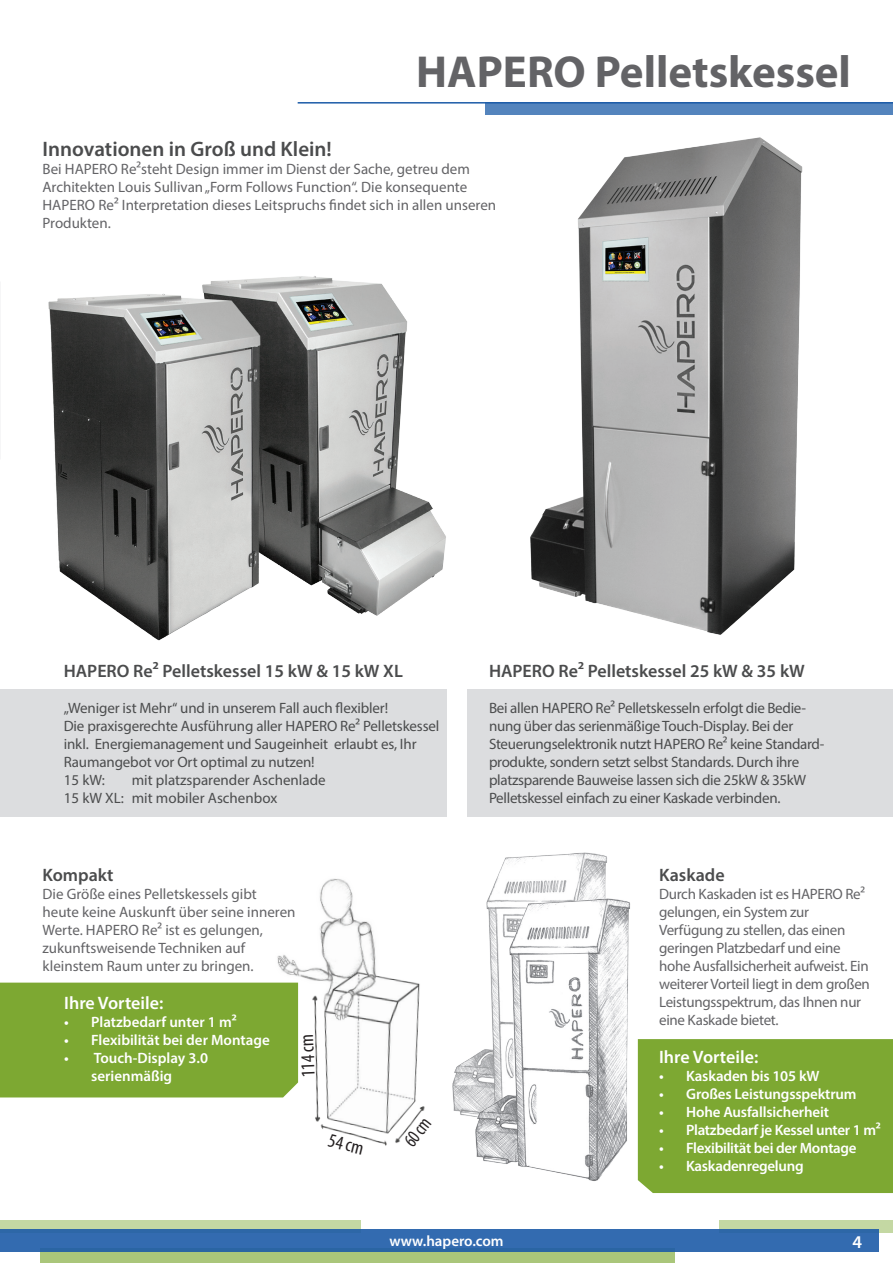
<style>
.page{position:relative;width:893px;height:1263px;background:#fff}
.page>*{position:absolute;margin:0;border:0;box-sizing:border-box;transform-origin:0 0}
.t1{font:700 45px "Myriad Pro";color:#636366}
.t2{font:600 21px "Myriad Pro";color:#4b4c4d}
.t3{font:condensed 19.5px "Myriad Pro";color:#231f20}
.t4{font:condensed 19.5px "Myriad Pro";color:#231f20;scale:.9 1}
.t5{font:600 18px "Myriad Pro";color:#4b4c4d}
.t6{font:600 18px "Myriad Pro";color:#fff}
.t7{font:15px/18px "Myriad Pro";letter-spacing:-.02em;color:#4b4c4d}
.t8{font:15px/18px "Myriad Pro";color:#636366}
.t9{font:600 15px/18px "Myriad Pro";letter-spacing:-.01em;color:#fff}
.t10{font:15px/18px "Myriad Pro";letter-spacing:-.02em;color:#636366}
.t11{font:15px/18px "Myriad Pro";color:#4b4c4d}
</style>
<div class="page">
<hr style="left:298px;top:102px;width:595px;height:2px;background:#1c5ba8">
<svg style="left:485px;top:103px;width:408px;height:12px;fill:#5484bd"></svg>
<div style="left:0;top:1220px;width:360px;height:13px;background:#c4d8a3"></div>
<div style="left:719px;top:1220px;width:174px;height:13px;background:#c4d8a3"></div>
<div style="left:40px;top:1248px;width:635px;height:15px;background:#aac67a"></div>
<div style="left:0;top:1229px;width:879px;height:23px;background:linear-gradient(to right,#316aae,#336baf)"></div>
<div style="left:0;top:689px;width:446px;height:127px;background:#dcdddf"></div>
<div style="left:468px;top:689px;width:425px;height:127px;background:#dcdddf"></div>
<div style="left:0;top:982px;width:262px;height:115px;background:#7da832"></div>
<div style="left:648px;top:1039px;width:245px;height:154px;background:#7da832"></div>
<img style="left:454px;top:852px;width:153px;height:263px">
<img style="left:262px;top:878px;width:192px;height:268px">
<img style="left:530px;top:137px;width:273px;height:498px">
<img style="left:462px;top:882px;width:186px;height:307px">
<img style="left:274px;top:276px;width:172px;height:340px">
<img style="left:48px;top:278px;width:234px;height:363px">
<h1 class="t1" style="left:416px;top:42px;width:436px">HAPERO Pelletskessel</h1>
<h2 class="t2" style="left:43px;top:136px;width:291px">Innovationen in Groß und Klein!</h2>
<p class="t8" style="left:43px;top:160px;width:455px">Bei HAPERO Re²steht Design immer im Dienst der Sache, getreu dem Architekten Louis Sullivan „Form Follows Function“. Die konsequente HAPERO Re² Interpretation dieses Leitspruchs findet sich in allen unseren Produkten.</p>
<p class="t5" style="left:64px;top:659px;width:341px">HAPERO Re² Pelletskessel 15 kW &amp; 15 kW XL</p>
<p class="t5" style="left:489px;top:659px;width:317px">HAPERO Re² Pelletskessel 25 kW &amp; 35 kW</p>
<p class="t7" style="left:64px;top:698px;width:377px">„Weniger ist Mehr“ und in unserem Fall auch flexibler!<br>Die praxisgerechte Ausführung aller HAPERO Re² Pelletskessel inkl. Energiemanagement und Saugeinheit erlaubt es, Ihr Raumangebot vor Ort optimal zu nutzen!<br>15 kW:</p>
<p class="t11" style="left:64px;top:770px;width:263px;text-indent:68px">mit platzsparender Aschenlade<br>15 kW XL: mit mobiler Aschenbox</p>
<p class="t7" style="left:489px;top:698px;width:337px">Bei allen HAPERO Re² Pelletskesseln erfolgt die Bedie&shy;nung über das serienmäßige Touch-Display. Bei der Steuerungselektronik nutzt HAPERO Re² keine Standard&shy;produkte, sondern setzt selbst Standards. Durch ihre platzsparende Bauweise lassen sich die 25kW &amp; 35kW Pelletskessel einfach zu einer Kaskade verbinden.</p>
<p class="t5" style="left:43px;top:863px;width:72px">Kompakt</p>
<p class="t8" style="left:43px;top:884px;width:254px">Die Größe eines Pelletskessels gibt heute keine Auskunft über seine inneren Werte. HAPERO Re² ist es gelungen, zukunftsweisende Techniken auf kleinstem Raum unter zu bringen.</p>
<p class="t5" style="left:659px;top:864px;width:67px">Kaskade</p>
<p class="t10" style="left:659px;top:885px;width:212px">Durch Kaskaden ist es HAPERO Re² gelungen, ein System zur<br>Verfügung zu stellen, das einen geringen Platzbedarf und eine hohe Ausfallsicherheit aufweist. Ein weiterer Vorteil liegt in dem großen<br>Leistungsspektrum, das Ihnen nur eine Kaskade bietet.</p>
<p class="t6" style="left:64px;top:991px;width:101px">Ihre Vorteile:</p>
<p class="t9" style="left:64px;top:1012px;width:174px">• Platzbedarf unter 1 m²</p>
<p class="t9" style="left:64px;top:1030px;width:207px">• Flexibilität bei der Montage</p>
<p class="t9" style="left:91px;top:1048px;width:118px;text-indent:-27px">• Touch-Display 3.0 serienmäßig</p>
<p class="t6" style="left:659px;top:1046px;width:101px">Ihre Vorteile:</p>
<h3 class="t3" style="left:297px;top:1078px;width:45px;rotate:-92deg">114 cm</h3>
<p class="t9" style="left:659px;top:1067px;width:162px">• Kaskaden bis 105 kW</p>
<p class="t9" style="left:659px;top:1085px;width:199px">• Großes Leistungsspektrum</p>
<p class="t9" style="left:659px;top:1103px;width:171px">• Hohe Ausfallsicherheit</p>
<p class="t9" style="left:659px;top:1121px;width:223px">• Platzbedarf je Kessel unter 1 m²</p>
<p class="t9" style="left:659px;top:1139px;width:199px">• Flexibilität bei der Montage</p>
<p class="t9" style="left:659px;top:1157px;width:146px">• Kaskadenregelung</p>
<h3 class="t4" style="left:399px;top:1136px;width:36px;rotate:-52deg">60 cm</h3>
<h3 class="t3" style="left:331px;top:1128px;width:38px;rotate:14deg">54 cm</h3>
<p class="t9" style="left:389px;top:1232px;width:116px">www.hapero.com</p>
<p class="t6" style="left:852px;top:1230px;width:11px">4</p>
</div>
